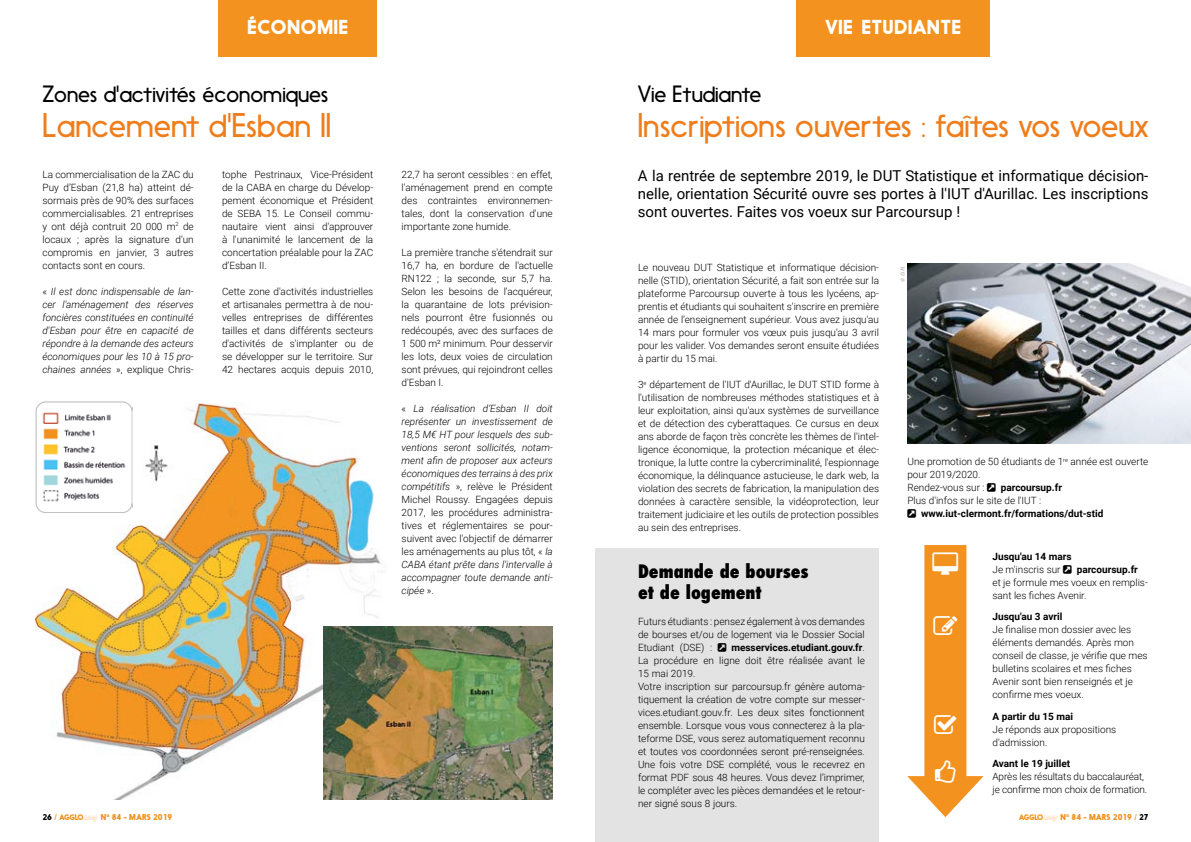
<style>
.page{position:relative;width:1191px;height:842px;background:#fff}
.page>*{position:absolute;margin:0;border:0;box-sizing:border-box;transform-origin:0 0}
.t1{font:300 32px "Nanami";color:#ef7d1b}
.t2{font:300 22px "Nanami";letter-spacing:-.01em;color:#000}
.Rubrique{font:700 18.9px "Nanami";color:#fff}
.Normal_e{font:800 condensed 18px/21px "Futura";color:#000}
.t3{font:15px/18px "Roboto";color:#000;text-align:justify}
.Normal_e-2{font:300 10px/13px "Roboto";color:#000;text-align:justify}
.t4{font:italic 300 10px/13px "Roboto";color:#000;text-align:justify}
.t5{font:700 10px "Roboto";color:#000}
.t6{font:900 8px "Nanami";color:#f3921e}
.Copyright{font:italic 5px "Helvetica";color:#9d9d9c}
.s1{font-style:normal}
.s2{color:#000}
.s3{font-size:7.5px}
.s4{font-family:"Nanami Outline";font-weight:400;font-style:italic;font-size:8.2px}
.s5{font-weight:700}
</style>
<div class="page">
<div style="left:595px;top:549px;width:284px;height:293px;background:#e3e3e3"></div>
<img style="left:907px;top:264px;width:284px;height:180px">
<div style="left:924px;top:545px;width:42px;height:243px;background:#f3921e"></div>
<img style="left:36px;top:403px;width:346px;height:396px">
<img style="left:36px;top:401px;width:96px;height:113px">
<img style="left:323px;top:626px;width:230px;height:173px">
<div style="left:219px;top:0;width:158px;height:57px;background:#f3921e"></div>
<div style="left:796px;top:0;width:194px;height:57px;background:#f3921e"></div>
<svg style="left:907px;top:760px;width:76px;height:57px"></svg>
<p class="Rubrique" style="left:247px;top:16px;width:103px">ÉCONOMIE</p>
<p class="t2" style="left:42px;top:81px;width:287px">Zones d'activités économiques</p>
<p class="t1" style="left:42px;top:107px;width:290px">Lancement d'Esban II</p>
<p class="Normal_e-2" style="left:43px;top:167px;width:153px">La commercialisation de la ZAC du Puy d’Esban (21,8 ha) atteint dé&shy;sormais près de 90% des surfaces commercialisables. 21 entreprises y ont déjà contruit 20 000 m<sup>2</sup> de locaux ; après la signature d'un compromis en janvier, 3 autres contacts sont en cours.</p>
<p class="t4" style="left:43px;top:284px;width:153px"><span class="s1">«</span> Il est donc indispensable de lan&shy;cer l'aménagement des réserves foncières constituées en continuité d'Esban pour être en capacité de répondre à la demande des acteurs économiques pour les 10 à 15 pro&shy;chaines années <span class="s1">», explique Chris-</span></p>
<p class="Normal_e-2" style="left:222px;top:167px;width:153px">tophe Pestrinaux, Vice-Président de la CABA en charge du Dévelop&shy;pement économique et Président de SEBA 15. Le Conseil commu&shy;nautaire vient ainsi d'approuver à l'unanimité le lancement de la concertation préalable pour la ZAC d’Esban II.</p>
<p class="Normal_e-2" style="left:222px;top:284px;width:153px">Cette zone d'activités industrielles et artisanales permettra à de nou&shy;velles entreprises de différentes tailles et dans différents secteurs d'activités de s'implanter ou de se développer sur le territoire. Sur 42 hectares acquis depuis 2010,</p>
<p class="Normal_e-2" style="left:401px;top:167px;width:153px">22,7 ha seront cessibles : en effet, l'aménagement prend en compte des contraintes environnemen&shy;tales, dont la conservation d'une importante zone humide.</p>
<p class="Normal_e-2" style="left:401px;top:245px;width:153px">La première tranche s'étendrait sur 16,7 ha, en bordure de l'actuelle RN122 ; la seconde, sur 5,7 ha.<br>Selon les besoins de l’acquéreur, la quarantaine de lots prévision&shy;nels pourront être fusionnés ou redécoupés, avec des surfaces de 1 500 m² minimum. Pour desservir les lots, deux voies de circulation sont prévues, qui rejoindront celles d'Esban I.</p>
<p class="t4" style="left:401px;top:401px;width:153px"><span class="s1">«</span> La réalisation d’Esban II doit représenter un investissement de 18,5 M€ HT pour lesquels des sub&shy;ventions seront sollicités, notam&shy;ment afin de proposer aux acteurs économiques des terrains à des prix compétitifs <span class="s1">», relève le Président Michel Roussy. Engagées depuis 2017, les procédures administra&shy;tives et réglementaires se pour&shy;suivent avec l'objectif de démarrer les aménagements au plus tôt, «</span> la CABA étant prête dans l'intervalle à accompagner toute demande anti&shy;cipée <span class="s1">».</span></p>
<p class="t6" style="left:42px;top:812px;width:131px"><span class="s2">26</span> / <span class="s3">AGGLO</span><span class="s4">mag</span> N° 84 - MARS 2019</p>
<p class="Rubrique" style="left:825px;top:16px;width:138px">VIE ETUDIANTE</p>
<p class="t2" style="left:638px;top:81px;width:125px">Vie Etudiante</p>
<p class="t1" style="left:638px;top:107px;width:512px">Inscriptions ouvertes : faîtes vos voeux</p>
<p class="t3" style="left:638px;top:166px;width:512px">A la rentrée de septembre 2019, le DUT Statistique et informatique décision&shy;nelle, orientation Sécurité ouvre ses portes à l'IUT d'Aurillac. Les inscriptions sont ouvertes. Faites vos voeux sur Parcoursup !</p>
<p class="Normal_e-2" style="left:638px;top:261px;width:242px">Le nouveau DUT Statistique et informatique décision&shy;nelle (STID), orientation Sécurité, a fait son entrée sur la plateforme Parcoursup ouverte à tous les lycéens, ap&shy;prentis et étudiants qui souhaitent s’inscrire en première année de l’enseignement supérieur. Vous avez jusqu'au 14 mars pour formuler vos vœux puis jusqu'au 3 avril pour les valider. Vos demandes seront ensuite étudiées à partir du 15 mai.</p>
<p class="Normal_e-2" style="left:638px;top:378px;width:242px">3<sup>e</sup> département de l'IUT d'Aurillac, le DUT STID forme à l'utilisation de nombreuses méthodes statistiques et à leur exploitation, ainsi qu'aux systèmes de surveillance et de détection des cyberattaques. Ce cursus en deux ans aborde de façon très concrète les thèmes de l'intel&shy;ligence économique, la protection mécanique et élec&shy;tronique, la lutte contre la cybercriminalité, l'espionnage économique, la délinquance astucieuse, le dark web, la violation des secrets de fabrication, la manipulation des données à caractère sensible, la vidéoprotection, leur traitement judiciaire et les outils de protection possibles au sein des entreprises.</p>
<p class="Normal_e" style="left:638px;top:560px;width:172px">Demande de bourses et de logement</p>
<p class="Normal_e-2" style="left:638px;top:614px;width:228px">Futurs étudiants : pensez également à vos demandes de bourses et/ou de logement via le Dossier Social Etudiant (DSE) :</p>
<p class="Normal_e-2" style="left:638px;top:640px;width:228px;text-indent:93px"><span class="s5">messervices.etudiant.gouv.fr</span>.<br>La procédure en ligne doit être réalisée avant le 15 mai 2019.</p>
<p class="Normal_e-2" style="left:638px;top:679px;width:228px">Votre inscription sur parcoursup.fr génère automa&shy;tiquement la création de votre compte sur messer&shy;vices.etudiant.gouv.fr. Les deux sites fonctionnent ensemble. Lorsque vous vous connecterez à la pla&shy;teforme DSE, vous serez automatiquement reconnu et toutes vos coordonnées seront pré-renseignées.<br>Une fois votre DSE complété, vous le recevrez en format PDF sous 48 heures. Vous devez l’imprimer, le compléter avec les pièces demandées et le retour&shy;ner signé sous 8 jours.</p>
<p class="Copyright" style="left:899px;top:282px;width:17px;rotate:-90deg">© D.R.</p>
<p class="Normal_e-2" style="left:907px;top:455px;width:242px">Une promotion de 50 étudiants de 1<sup>re</sup> année est ouverte pour 2019/2020.</p>
<p class="Normal_e-2" style="left:907px;top:481px;width:79px">Rendez-vous sur :</p>
<p class="t5" style="left:1000px;top:481px;width:63px">parcoursup.fr</p>
<p class="Normal_e-2" style="left:907px;top:494px;width:135px">Plus d'infos sur le site de l'IUT :</p>
<p class="t5" style="left:921px;top:507px;width:184px">www.iut-clermont.fr/formations/dut-stid</p>
<p class="t5" style="left:992px;top:549px;width:81px">Jusqu'au 14 mars</p>
<p class="Normal_e-2" style="left:992px;top:562px;width:70px">Je m'inscris sur</p>
<p class="Normal_e-2" style="left:992px;top:562px;width:157px;text-align:left;text-indent:84px"><span class="s5">parcoursup.fr </span>et je formule mes voeux en remplis&shy;sant les fiches Avenir.</p>
<p class="t5" style="left:992px;top:609px;width:71px">Jusqu'au 3 avril</p>
<p class="Normal_e-2" style="left:992px;top:623px;width:157px;text-align:left">Je finalise mon dossier avec les éléments demandés. Après mon conseil de classe, je vérifie que mes bulletins scolaires et mes fiches<br>Avenir sont bien renseignés et je confirme mes voeux.</p>
<p class="t5" style="left:992px;top:709px;width:82px">A partir du 15 mai</p>
<p class="Normal_e-2" style="left:992px;top:722px;width:125px">Je réponds aux propositions d'admission.</p>
<p class="t5" style="left:992px;top:756px;width:79px">Avant le 19 juillet</p>
<p class="Normal_e-2" style="left:992px;top:770px;width:156px">Après les résultats du baccalauréat, je confirme mon choix de formation.</p>
<p class="t6" style="left:1018px;top:812px;width:131px"><span class="s3">AGGLO</span><span class="s4">mag</span> N° 84 - MARS 2019 / <span class="s2">27</span></p>
</div>
